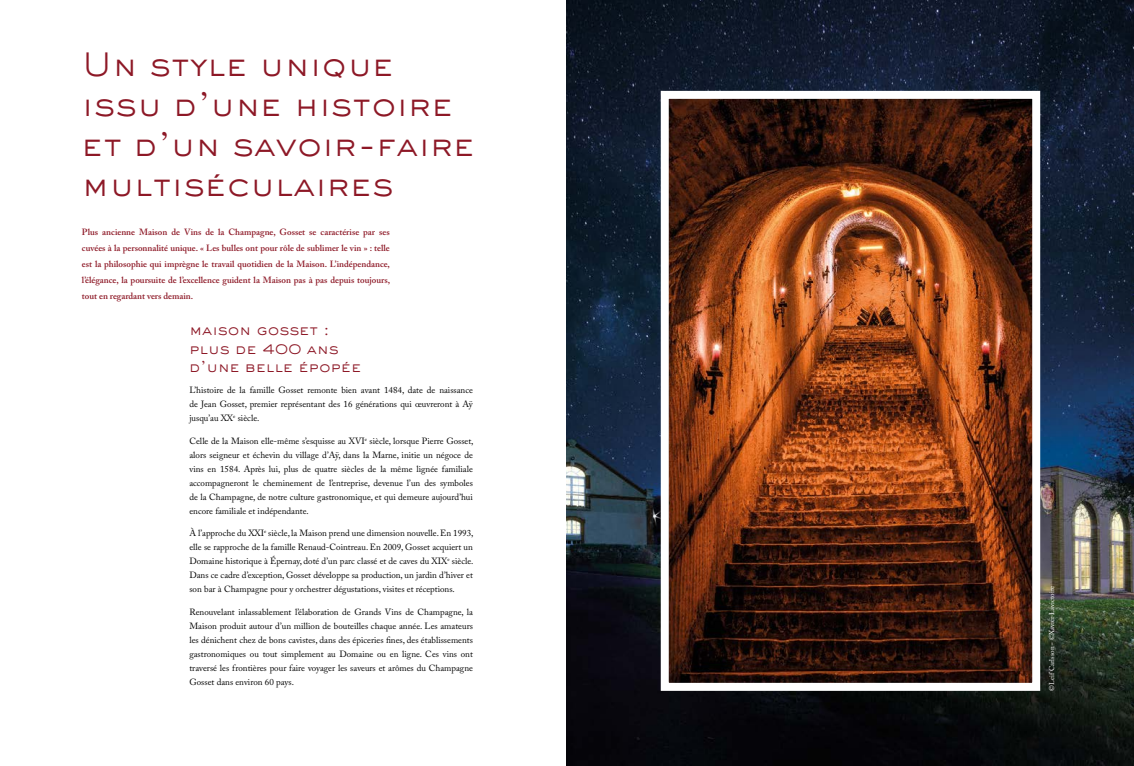
<style>
.page{position:relative;width:1134px;height:766px;background:#fff}
.page>*{position:absolute;margin:0;border:0;box-sizing:border-box;transform-origin:0 0}
.t1{font:300 31.6px/39.8px "Sackers Gothic Std";color:#8d1826}
.t2{font:300 14.7px/18.5px "Sackers Gothic Std";color:#8d1826}
.t3{font:9px/14px "Adobe Caslon Pro";color:#000;text-align:justify}
.t4{font:600 9px/16px "Adobe Caslon Pro";color:#8d1826;text-align:justify}
.t5{font:7px "Adobe Caslon Pro";color:#fff}
</style>
<div class="page">
<img style="left:567px;top:0;width:567px;height:765px">
<img style="left:670px;top:100px;width:361px;height:581px">
<div style="left:661px;top:91px;width:379px;height:599px;border:8px solid #fff"></div>
<h1 class="t1" style="left:82px;top:44px;width:395px">Un style unique issu d’une histoire et d’un savoir-faire multiséculaires</h1>
<p class="t4" style="left:82px;top:224px;width:310px">Plus ancienne Maison de Vins de la Champagne, Gosset se caractérise par ses cuvées à la personnalité unique. « Les bulles ont pour rôle de sublimer le vin » : telle est la philosophie qui imprègne le travail quotidien de la Maison. L’indépendance, l’élégance, la poursuite de l’excellence guident la Maison pas à pas depuis toujours, tout en regardant vers demain.</p>
<h2 class="t2" style="left:189px;top:320px;width:174px">maison gosset : plus de 400 ans d’une belle épopée</h2>
<p class="t3" style="left:189px;top:383px;width:285px">L’histoire de la famille Gosset remonte bien avant 1484, date de naissance de Jean Gosset, premier représentant des 16 générations qui œuvreront à Aÿ jusqu’au XX<sup>e</sup> siècle.</p>
<p class="t3" style="left:189px;top:433px;width:286px">Celle de la Maison elle-même s’esquisse au XVI<sup>e</sup> siècle, lorsque Pierre Gosset, alors seigneur et échevin du village d’Aÿ, dans la Marne, initie un négoce de vins en 1584. Après lui, plus de quatre siècles de la même lignée familiale accompagneront le cheminement de l’entreprise, devenue l’un des symboles de la Champagne, de notre culture gastronomique, et qui demeure aujourd’hui encore familiale et indépendante.</p>
<p class="t3" style="left:189px;top:526px;width:286px">À l’approche du XXI<sup>e</sup> siècle, la Maison prend une dimension nouvelle. En 1993, elle se rapproche de la famille Renaud-Cointreau. En 2009, Gosset acquiert un Domaine historique à Épernay, doté d’un parc classé et de caves du XIX<sup>e</sup> siècle.<br>Dans ce cadre d’exception, Gosset développe sa production, un jardin d’hiver et son bar à Champagne pour y orchestrer dégustations, visites et réceptions.</p>
<p class="t3" style="left:189px;top:604px;width:285px">Renouvelant inlassablement l’élaboration de Grands Vins de Champagne, la Maison produit autour d’un million de bouteilles chaque année. Les amateurs les dénichent chez de bons cavistes, dans des épiceries fines, des établissements gastronomiques ou tout simplement au Domaine ou en ligne. Ces vins ont traversé les frontières pour faire voyager les saveurs et arômes du Champagne Gosset dans environ 60 pays.</p>
<p class="t5" style="left:1047px;top:690px;width:106px;rotate:-90deg">©Leif Carlsson - ©Xavier Lavictoire</p>
</div>
